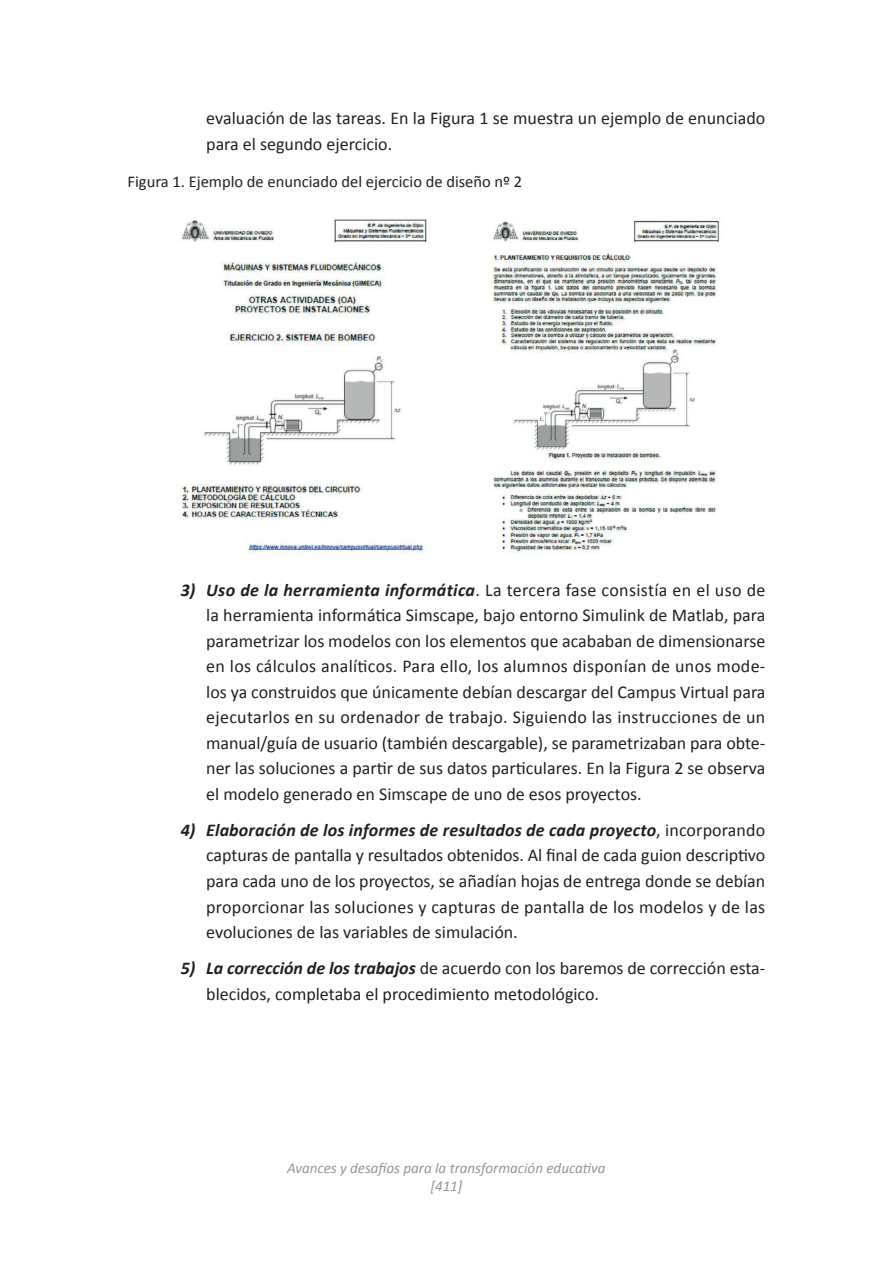
<style>
.page{position:relative;width:893px;height:1263px;background:#fff}
.page>*{position:absolute;margin:0;border:0;box-sizing:border-box;transform-origin:0 0}
.t1{font:18px/25.5px "Calibri";color:#231f20}
.t2{font:16.5px "Calibri";color:#231f20}
.t3{font:italic 15px/18px "Calibri";color:#939598;text-align:center}
.s1{font-weight:700;font-style:italic}
</style>
<div class="page">
<img style="left:181px;top:217px;width:539px;height:336px">
<p class="t1" style="left:206px;top:104px;width:561px">evaluación de las tareas. En la Figura 1 se muestra un ejemplo de enunciado para el segundo ejercicio.</p>
<p class="t2" style="left:128px;top:171px;width:396px">Figura 1. Ejemplo de enunciado del ejercicio de diseño nº 2</p>
<p class="t1" style="left:206px;top:576px;width:561px;text-align:justify;text-indent:-26px"><span class="s1">3) Uso de la herramienta informática</span>. La tercera fase consistía en el uso de la herramienta informática Simscape, bajo entorno Simulink de Matlab, para parametrizar los modelos con los elementos que acababan de dimensionarse en los cálculos analíticos. Para ello, los alumnos disponían de unos mode&shy;los ya construidos que únicamente debían descargar del Campus Virtual para ejecutarlos en su ordenador de trabajo. Siguiendo las instrucciones de un manual/guía de usuario (también descargable), se parametrizaban para obte&shy;ner las soluciones a partir de sus datos particulares. En la Figura 2 se observa el modelo generado en Simscape de uno de esos proyectos.</p>
<p class="t1" style="left:206px;top:816px;width:561px;text-align:justify;text-indent:-26px"><span class="s1">4) Elaboración de los informes de resultados de cada proyecto</span>, incorporando capturas de pantalla y resultados obtenidos. Al final de cada guion descriptivo para cada uno de los proyectos, se añadían hojas de entrega donde se debían proporcionar las soluciones y capturas de pantalla de los modelos y de las evoluciones de las variables de simulación.</p>
<p class="t1" style="left:206px;top:954px;width:561px;text-indent:-26px"><span class="s1">5) La corrección de los trabajos</span> de acuerdo con los baremos de corrección esta&shy;blecidos, completaba el procedimiento metodológico.</p>
<p class="t3" style="left:287px;top:1158px;width:320px">Avances y desafíos para la transformación educativa [411]</p>
</div>
